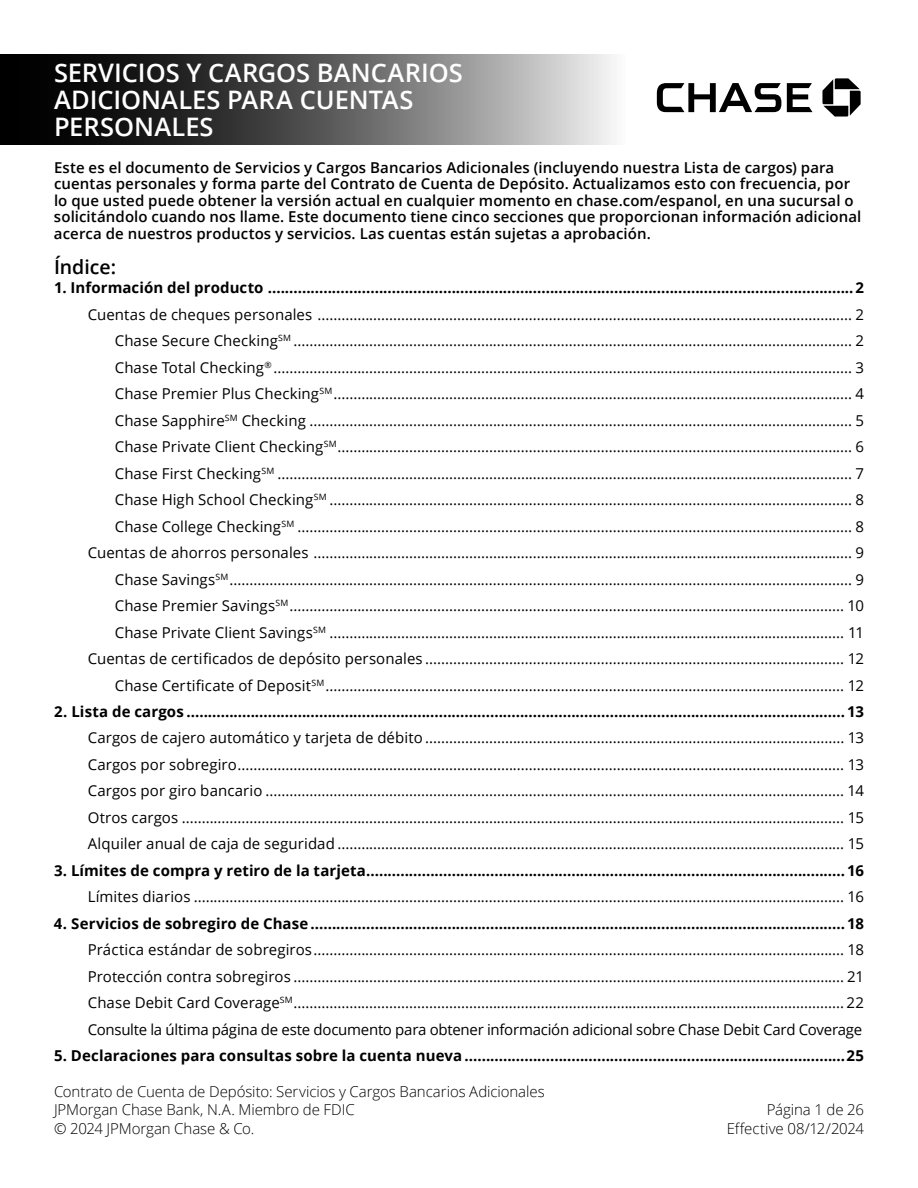
<style>
.page{position:relative;width:918px;height:1188px;background:#fff}
.page>*{position:absolute;margin:0;border:0;box-sizing:border-box;transform-origin:0 0}
.t1{font:600 25.5px/27px "Open Sans";letter-spacing:-.005em;color:#fff}
.t2{font:600 19.5px "Open Sans";color:#000}
.t3{font:15px "Open Sans";letter-spacing:.005em;color:#000}
.t4{font:700 15px "Open Sans";letter-spacing:.005em;color:#000}
.t5{font:600 15px/16.5px "Open Sans";letter-spacing:.005em;color:#000}
.t6{font:300 15px/18.6px "Open Sans";letter-spacing:-.005em;color:#000}
.t7{font:15px "Open Sans";letter-spacing:-.02em;color:#000}
</style>
<div class="page">
<svg style="left:0;top:54px;width:614px;height:91px;background:#5d5d5d"></svg>
<svg style="left:787px;top:83px;width:26px;height:29px"></svg>
<svg style="left:657px;top:83px;width:124px;height:29px"></svg>
<svg style="left:822px;top:78px;width:39px;height:39px"></svg>
<h1 class="t1" style="left:54px;top:59px;width:410px">SERVICIOS Y CARGOS BANCARIOS<br>ADICIONALES PARA CUENTAS<br>PERSONALES</h1>
<p class="t5" style="left:54px;top:159px;width:809px">Este es el documento de Servicios y Cargos Bancarios Adicionales (incluyendo nuestra Lista de cargos) para cuentas personales y forma parte del Contrato de Cuenta de Depósito. Actualizamos esto con frecuencia, por lo que usted puede obtener la versión actual en cualquier momento en chase.com/espanol, en una sucursal o solicitándolo cuando nos llame. Este documento tiene cinco secciones que proporcionan información adicional acerca de nuestros productos y servicios. Las cuentas están sujetas a aprobación.</p>
<h2 class="t2" style="left:54px;top:253px;width:64px">Índice:</h2>
<p class="t4" style="left:54px;top:277px;width:812px">1. Información del producto .........................................................................................................................................2</p>
<p class="t3" style="left:88px;top:304px;width:778px">Cuentas de cheques personales ...................................................................................................................................... 2</p>
<p class="t3" style="left:115px;top:331px;width:751px">Chase Secure Checking<sup>SM</sup> ............................................................................................................................................ 2</p>
<p class="t3" style="left:115px;top:357px;width:751px">Chase Total Checking<sup>®</sup> ................................................................................................................................................. 3</p>
<p class="t3" style="left:115px;top:384px;width:751px">Chase Premier Plus Checking<sup>SM</sup>.................................................................................................................................. 4</p>
<p class="t3" style="left:115px;top:410px;width:751px">Chase Sapphire<sup>SM</sup> Checking ........................................................................................................................................ 5</p>
<p class="t3" style="left:115px;top:437px;width:751px">Chase Private Client Checking<sup>SM</sup>................................................................................................................................. 6</p>
<p class="t3" style="left:115px;top:463px;width:751px">Chase First Checking<sup>SM</sup> ................................................................................................................................................ 7</p>
<p class="t3" style="left:115px;top:489px;width:751px">Chase High School Checking<sup>SM</sup> ................................................................................................................................... 8</p>
<p class="t3" style="left:115px;top:516px;width:751px">Chase College Checking<sup>SM</sup> ........................................................................................................................................... 8</p>
<p class="t3" style="left:88px;top:542px;width:778px">Cuentas de ahorros personales ....................................................................................................................................... 9</p>
<p class="t3" style="left:115px;top:569px;width:751px">Chase Savings<sup>SM</sup>............................................................................................................................................................ 9</p>
<p class="t3" style="left:115px;top:595px;width:751px">Chase Premier Savings<sup>SM</sup>........................................................................................................................................... 10</p>
<p class="t3" style="left:115px;top:622px;width:751px">Chase Private Client Savings<sup>SM</sup> ................................................................................................................................. 11</p>
<p class="t3" style="left:88px;top:648px;width:778px">Cuentas de certificados de depósito personales ......................................................................................................... 12</p>
<p class="t3" style="left:115px;top:675px;width:751px">Chase Certificate of Deposit<sup>SM</sup>.................................................................................................................................. 12</p>
<p class="t4" style="left:54px;top:701px;width:812px">2. Lista de cargos .......................................................................................................................................................... 13</p>
<p class="t3" style="left:88px;top:728px;width:778px">Cargos de cajero automático y tarjeta de débito ......................................................................................................... 13</p>
<p class="t3" style="left:88px;top:754px;width:778px">Cargos por sobregiro........................................................................................................................................................ 13</p>
<p class="t3" style="left:88px;top:781px;width:778px">Cargos por giro bancario ................................................................................................................................................. 14</p>
<p class="t3" style="left:88px;top:807px;width:778px">Otros cargos ...................................................................................................................................................................... 15</p>
<p class="t3" style="left:88px;top:834px;width:778px">Alquiler anual de caja de seguridad ............................................................................................................................... 15</p>
<p class="t4" style="left:54px;top:860px;width:812px">3. Límites de compra y retiro de la tarjeta................................................................................................................16</p>
<p class="t3" style="left:88px;top:887px;width:778px">Límites diarios ................................................................................................................................................................... 16</p>
<p class="t4" style="left:54px;top:913px;width:812px">4. Servicios de sobregiro de Chase .............................................................................................................................18</p>
<p class="t3" style="left:88px;top:940px;width:778px">Práctica estándar de sobregiros..................................................................................................................................... 18</p>
<p class="t3" style="left:88px;top:966px;width:778px">Protección contra sobregiros .......................................................................................................................................... 21</p>
<p class="t3" style="left:88px;top:993px;width:778px">Chase Debit Card Coverage<sup>SM</sup>.......................................................................................................................................... 22</p>
<p class="t7" style="left:88px;top:1019px;width:776px">Consulte la última página de este documento para obtener información adicional sobre Chase Debit Card Coverage</p>
<p class="t4" style="left:54px;top:1045px;width:811px">5. Declaraciones para consultas sobre la cuenta nueva .........................................................................................25</p>
<p class="t6" style="left:54px;top:1082px;width:492px">Contrato de Cuenta de Depósito: Servicios y Cargos Bancarios Adicionales<br>JPMorgan Chase Bank, N.A. Miembro de FDIC<br>© 2024 JPMorgan Chase &amp; Co.</p>
<p class="t6" style="left:727px;top:1100px;width:139px;text-align:right">Página 1 de 26<br>Effective 08/12/2024</p>
</div>
